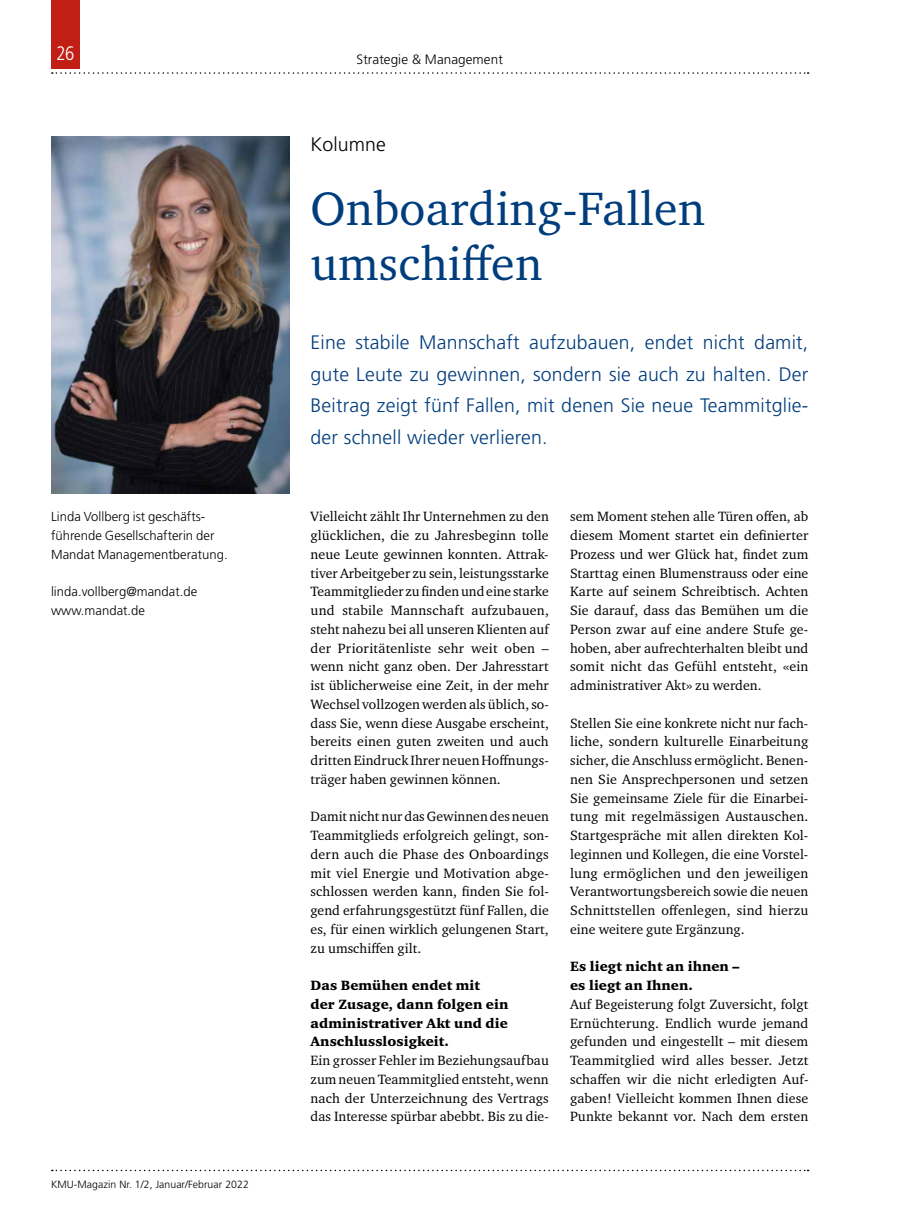
<style>
.page{position:relative;width:902px;height:1212px;background:#fff}
.page>*{position:absolute;margin:0;border:0;box-sizing:border-box;transform-origin:0 0}
.t1{font:48px/55.5px "Charter ITC Std";letter-spacing:.005em;color:#003d7c}
.t2{font:300 19.5px/31.5px "Frutiger LT Std";letter-spacing:.01em;color:#003d7c;text-align:justify}
.t3{font:300 19.5px "Frutiger LT Std";letter-spacing:.005em;color:#000}
.t4{font:300 condensed 19.5px "Frutiger LT Std";color:#fff}
.t5{font:13.8px/18.8px "Charter ITC Std";letter-spacing:.005em;color:#000;text-align:justify}
.t6{font:900 13.8px/18.8px "Charter ITC Std";letter-spacing:.005em;color:#000}
.t7{font:300 13.5px "Frutiger LT Std";letter-spacing:.005em;color:#000}
.t8{font:300 13.05px/18.8px "Frutiger LT Std";letter-spacing:.005em;color:#000}
.t9{font:300 10.5px "Frutiger LT Std";letter-spacing:.005em;color:#000}
</style>
<div class="page">
<svg style="left:52px;top:72px;width:756px;height:2px"></svg>
<div style="left:51px;top:0;width:29px;height:68px;background:#c11e15"></div>
<svg style="left:52px;top:1170px;width:756px;height:1px"></svg>
<img style="left:51px;top:136px;width:238px;height:357px">
<h2 class="t4" style="left:56px;top:42px;width:20px">26</h2>
<p class="t8" style="left:51px;top:508px;width:178px">Linda Vollberg ist geschäfts&shy;führende Gesellschafterin der<br>Mandat Managementberatung.</p>
<p class="t8" style="left:51px;top:583px;width:148px">linda.vollberg@mandat.de www.mandat.de</p>
<p class="t9" style="left:51px;top:1178px;width:199px">KMU-Magazin Nr. 1/2, Januar/Februar 2022</p>
<p class="t7" style="left:356px;top:51px;width:148px">Strategie &amp; Management</p>
<h2 class="t3" style="left:310px;top:133px;width:77px">Kolumne</h2>
<h1 class="t1" style="left:310px;top:180px;width:396px">Onboarding-Fallen umschiffen</h1>
<h2 class="t2" style="left:310px;top:327px;width:499px">Eine stabile Mannschaft aufzubauen, endet nicht damit, gute Leute zu gewinnen, sondern sie auch zu halten. Der Beitrag zeigt fünf Fallen, mit denen Sie neue Teammitglie&shy;der schnell wieder verlieren.</h2>
<p class="t5" style="left:310px;top:507px;width:240px">Vielleicht zählt Ihr Unternehmen zu den glücklichen, die zu Jahresbeginn tolle neue Leute gewinnen konnten. Attrak&shy;tiver Arbeitgeber zu sein, leistungsstarke Teammitglieder zu finden und eine starke und stabile Mannschaft aufzubauen, steht nahezu bei all unseren Klienten auf der Prioritätenliste sehr weit oben – wenn nicht ganz oben. Der Jahresstart ist üblicherweise eine Zeit, in der mehr Wechsel vollzogen werden als üblich, so&shy;dass Sie, wenn diese Ausgabe erscheint, bereits einen guten zweiten und auch dritten Eindruck Ihrer neuen Hoffnungs&shy;träger haben gewinnen können.</p>
<p class="t5" style="left:310px;top:807px;width:240px">Damit nicht nur das Gewinnen des neuen Teammitglieds erfolgreich gelingt, son&shy;dern auch die Phase des Onboardings mit viel Energie und Motivation abge&shy;schlossen werden kann, finden Sie fol&shy;gend erfahrungsgestützt fünf Fallen, die es, für einen wirklich gelungenen Start, zu umschiffen gilt.</p>
<p class="t6" style="left:310px;top:976px;width:199px">Das Bemühen endet mit<br>der Zusage, dann folgen ein administrativer Akt und die<br>Anschlusslosigkeit.</p>
<p class="t5" style="left:310px;top:1051px;width:240px">Ein grosser Fehler im Beziehungsaufbau zum neuen Teammitglied entsteht, wenn nach der Unterzeichnung des Vertrags das Interesse spürbar abebbt. Bis zu die-</p>
<p class="t5" style="left:570px;top:507px;width:240px">sem Moment stehen alle Türen offen, ab diesem Moment startet ein definierter Prozess und wer Glück hat, findet zum Starttag einen Blumenstrauss oder eine Karte auf seinem Schreibtisch. Achten Sie darauf, dass das Bemühen um die Person zwar auf eine andere Stufe ge&shy;hoben, aber aufrechterhalten bleibt und somit nicht das Gefühl entsteht, «ein administrativer Akt» zu werden.</p>
<p class="t5" style="left:570px;top:713px;width:240px">Stellen Sie eine konkrete nicht nur fach&shy;liche, sondern kulturelle Einarbeitung sicher, die Anschluss ermöglicht. Benen&shy;nen Sie Ansprechpersonen und setzen Sie gemeinsame Ziele für die Einarbei&shy;tung mit regelmässigen Austauschen.<br>Startgespräche mit allen direkten Kol&shy;leginnen und Kollegen, die eine Vorstel&shy;lung ermöglichen und den jeweiligen Verantwortungsbereich sowie die neuen Schnittstellen offenlegen, sind hierzu eine weitere gute Ergänzung.</p>
<p class="t6" style="left:570px;top:957px;width:171px">Es liegt nicht an ihnen – es liegt an Ihnen.</p>
<p class="t5" style="left:570px;top:994px;width:240px">Auf Begeisterung folgt Zuversicht, folgt Ernüchterung. Endlich wurde jemand gefunden und eingestellt – mit diesem Teammitglied wird alles besser. Jetzt schaffen wir die nicht erledigten Auf&shy;gaben! Vielleicht kommen Ihnen diese Punkte bekannt vor. Nach dem ersten</p>
</div>
